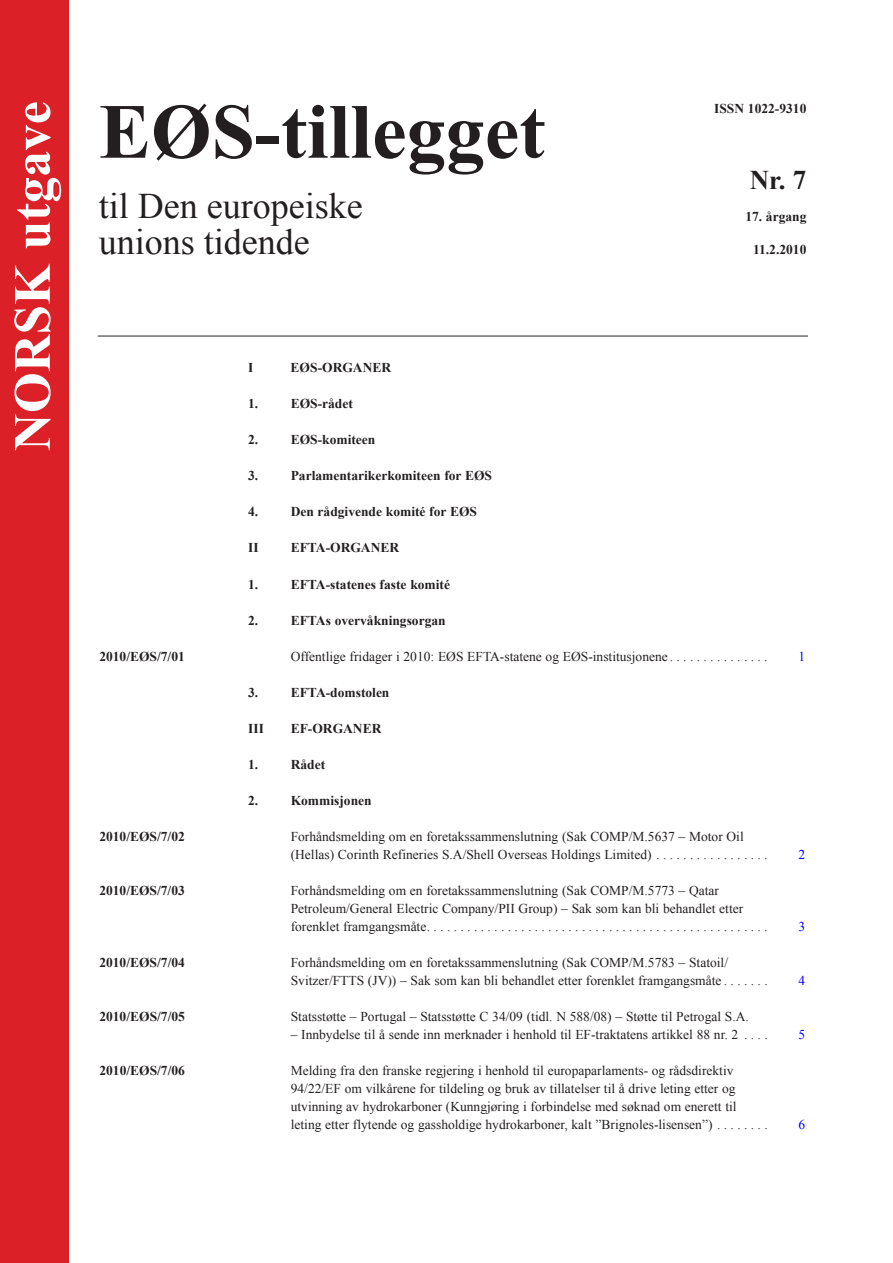
<style>
.page{position:relative;width:893px;height:1263px;background:#fff}
.page>*{position:absolute;margin:0;border:0;box-sizing:border-box;transform-origin:0 0}
.t1{font:700 78px "Times New Roman";color:#231f20}
.t2{font:700 52.5px "Times New Roman";color:#fff}
.t3{font:36px/36px "Times New Roman";color:#231f20}
.t4{font:700 27px "Times New Roman";color:#231f20}
.t5{font:13.5px/18px "Times New Roman";color:#231f20}
.t6{font:700 13.5px "Times New Roman";color:#231f20}
.t7{font:13.5px "Times New Roman";color:#00f}
.s1{font-style:inherit}
</style>
<div class="page">
<hr style="left:98px;top:336px;width:710px;height:1px;background:#231f20">
<div style="left:0;top:0;width:68px;height:1263px;background:#dc2027"></div>
<h2 class="t2" style="left:-4px;top:451px;width:351px;rotate:-90deg">NORSK utgave</h2>
<h1 class="t1" style="left:99px;top:78px;width:448px">EØS-tillegget</h1>
<h3 class="t3" style="left:99px;top:187px;width:265px">til Den europeiske unions tidende</h3>
<p class="t6" style="left:248px;top:359px;width:7px">I</p>
<p class="t6" style="left:291px;top:359px;width:102px">EØS-ORGANER</p>
<p class="t6" style="left:248px;top:395px;width:106px">1. EØS-rådet</p>
<p class="t6" style="left:248px;top:431px;width:129px">2. EØS-komiteen</p>
<p class="t6" style="left:248px;top:467px;width:245px">3. Parlamentarikerkomiteen for EØS</p>
<p class="t6" style="left:248px;top:503px;width:230px">4. Den rådgivende komité for EØS</p>
<p class="t6" style="left:248px;top:539px;width:12px">II</p>
<p class="t6" style="left:291px;top:539px;width:110px">EFTA-ORGANER</p>
<p class="t6" style="left:248px;top:575px;width:12px">1.</p>
<p class="t6" style="left:291px;top:575px;width:161px">EFTA-statenes faste komité</p>
<p class="t6" style="left:248px;top:611px;width:199px">2. EFTAs overvåkningsorgan</p>
<p class="t6" style="left:714px;top:99px;width:94px">ISSN 1022-9310</p>
<h3 class="t4" style="left:750px;top:161px;width:58px">Nr. 7</h3>
<p class="t6" style="left:745px;top:207px;width:63px">17. årgang</p>
<p class="t6" style="left:753px;top:240px;width:55px">11.2.2010</p>
<p class="t6" style="left:99px;top:647px;width:87px">2010/EØS/7/01</p>
<p class="t5" style="left:291px;top:647px;width:478px">Offentlige fridager i 2010: EØS EFTA-statene og EØS-institusjonene . . . . . . . . . . . . . . .</p>
<p class="t7" style="left:798px;top:647px;width:8px">1</p>
<p class="t6" style="left:248px;top:683px;width:143px">3. EFTA-domstolen</p>
<p class="t6" style="left:248px;top:719px;width:17px">III</p>
<p class="t6" style="left:291px;top:719px;width:92px">EF-ORGANER</p>
<p class="t6" style="left:248px;top:755px;width:12px">1.</p>
<p class="t6" style="left:291px;top:755px;width:36px">Rådet</p>
<p class="t6" style="left:248px;top:791px;width:125px">2. Kommisjonen</p>
<p class="t6" style="left:99px;top:827px;width:87px">2010/EØS/7/02</p>
<p class="t5" style="left:291px;top:827px;width:478px">Forhåndsmelding om en foretakssammenslutning (Sak COMP/M.5637 – Motor Oil (Hellas) Corinth Refineries S.A/Shell Overseas Holdings Limited) . . . . . . . . . . . . . . . . .</p>
<p class="t7" style="left:798px;top:845px;width:8px">2</p>
<p class="t6" style="left:99px;top:881px;width:87px">2010/EØS/7/03</p>
<p class="t5" style="left:291px;top:881px;width:478px">Forhåndsmelding om en foretakssammenslutning (Sak COMP/M.5773 – Qatar<br>Petroleum/General Electric Company/PII Group<span class="s1">)</span> – Sak som kan bli behandlet etter forenklet framgangsmåte ...................................................</p>
<p class="t6" style="left:99px;top:953px;width:87px">2010/EØS/7/04</p>
<p class="t5" style="left:291px;top:953px;width:478px">Forhåndsmelding om en foretakssammenslutning (Sak COMP/M.5783 – Statoil/<br>Svitzer/FTTS (JV)) – Sak som kan bli behandlet etter forenklet framgangsmåte . . . . . . .</p>
<p class="t7" style="left:798px;top:917px;width:8px">3</p>
<p class="t7" style="left:798px;top:971px;width:8px">4</p>
<p class="t6" style="left:99px;top:1007px;width:87px">2010/EØS/7/05</p>
<p class="t5" style="left:291px;top:1007px;width:458px">Statsstøtte – Portugal – Statsstøtte C 34/09 (tidl. N 588/08) – Støtte til Petrogal S.A.</p>
<p class="t5" style="left:291px;top:1025px;width:478px">– Innbydelse til å sende inn merknader i henhold til EF-traktatens artikkel 88 nr. 2 . . . .</p>
<p class="t7" style="left:798px;top:1025px;width:8px">5</p>
<p class="t6" style="left:99px;top:1061px;width:87px">2010/EØS/7/06</p>
<p class="t5" style="left:291px;top:1061px;width:478px">Melding fra den franske regjering i henhold til europaparlaments- og rådsdirektiv 94/22/EF om vilkårene for tildeling og bruk av tillatelser til å drive leting etter og utvinning av hydrokarboner (Kunngjøring i forbindelse med søknad om enerett til leting etter flytende og gassholdige hydrokarboner, kalt ”Brignoles-lisensen”) . . . . . . . .</p>
<p class="t7" style="left:799px;top:1115px;width:8px">6</p>
</div>
